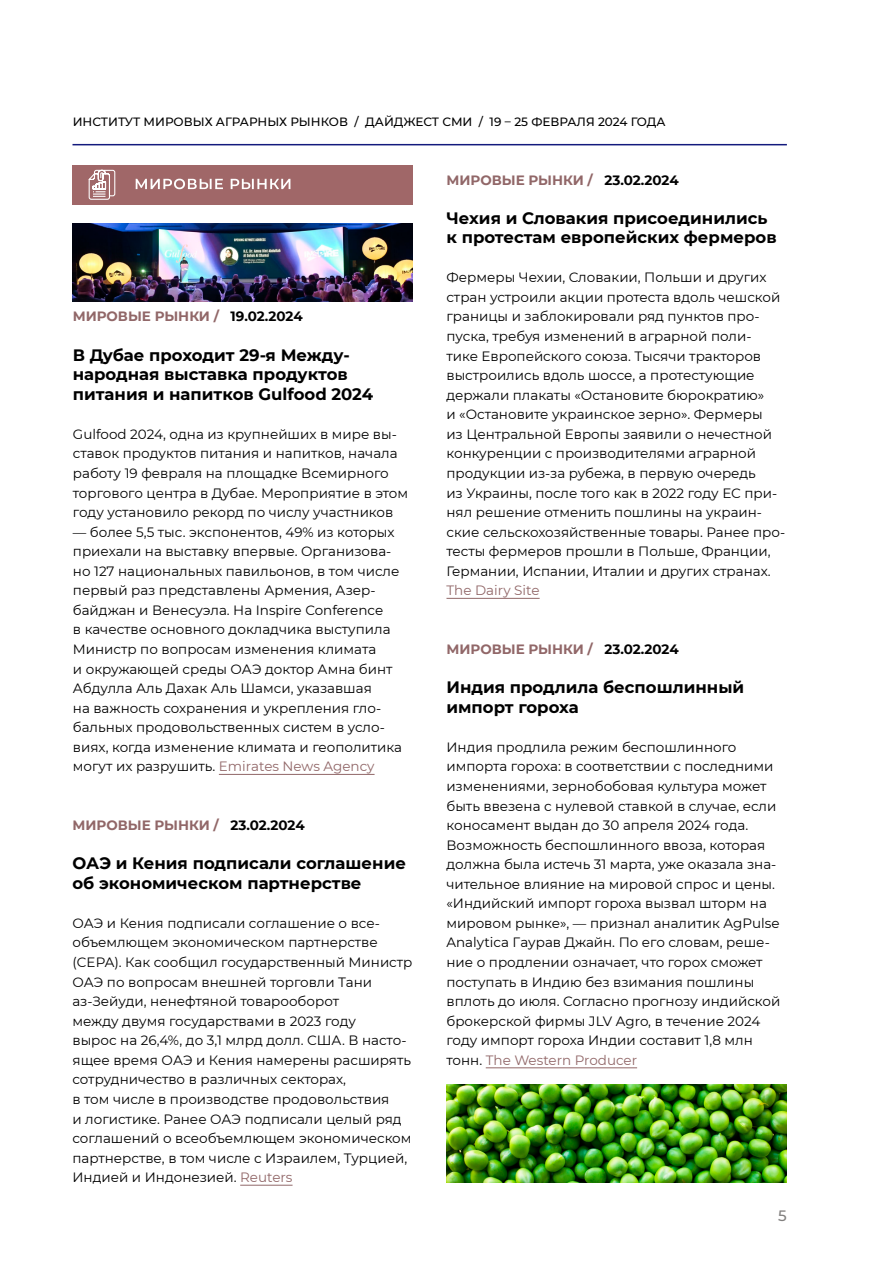
<style>
.page{position:relative;width:893px;height:1263px;background:#fff}
.page>*{position:absolute;margin:0;border:0;box-sizing:border-box;transform-origin:0 0}
.Заголовок_новости{font:700 16.5px/19.5px "Montserrat";color:#000}
.t1{font:500 15px "Montserrat";color:#817f7e}
.основной_текст{font:13.5px/19.5px "Montserrat";color:#000}
.даты_и_разделы{font:700 13.5px "Montserrat";color:#916768}
.Дайджест_росс_сми{font:500 12px "Montserrat";color:#000}
.s1{color:#000}
.s2{color:#916768}
</style>
<div class="page">
<hr style="left:72px;top:144px;width:715px;height:1px;background:#131a7d">
<img style="left:72px;top:224px;width:340px;height:78px">
<img style="left:446px;top:1084px;width:341px;height:98px">
<hr style="left:240px;top:1185px;width:53px;height:1px;background:#916768">
<hr style="left:486px;top:1067px;width:151px;height:1px;background:#916768">
<hr style="left:446px;top:598px;width:94px;height:1px;background:#916768">
<hr style="left:219px;top:774px;width:156px;height:1px;background:#916768">
<div style="left:72px;top:165px;width:340px;height:39px;background:#a06768"></div>
<svg style="left:136px;top:179px;width:87px;height:10px"></svg>
<svg style="left:231px;top:179px;width:59px;height:10px"></svg>
<svg style="left:88px;top:169px;width:28px;height:31px"></svg>
<p class="Дайджест_росс_сми" style="left:73px;top:113px;width:594px">ИНСТИТУТ МИРОВЫХ АГРАРНЫХ РЫНКОВ / ДАЙДЖЕСТ СМИ / 19 – 25 ФЕВРАЛЯ 2024 ГОДА</p>
<p class="даты_и_разделы" style="left:446px;top:170px;width:234px">МИРОВЫЕ РЫНКИ / <span class="s1">23.02.2024</span></p>
<p class="даты_и_разделы" style="left:73px;top:307px;width:231px">МИРОВЫЕ РЫНКИ / <span class="s1">19.02.2024</span></p>
<p class="Заголовок_новости" style="left:73px;top:344px;width:302px">В Дубае проходит 29-я Между&shy;народная выставка продуктов питания и напитков Gulfood 2024</p>
<p class="основной_текст" style="left:73px;top:424px;width:337px">Gulfood 2024, одна из крупнейших в мире вы&shy;ставок продуктов питания и напитков, начала работу 19 февраля на площадке Всемирного торгового центра в Дубае. Мероприятие в этом году установило рекорд по числу участников</p>
<p class="основной_текст" style="left:73px;top:522px;width:331px">— более 5,5 тыс. экспонентов, 49% из которых приехали на выставку впервые. Организова&shy;но 127 национальных павильонов, в том числе первый раз представлены Армения, Азер&shy;байджан и Венесуэла. На Inspire Conference<br>в качестве основного докладчика выступила Министр по вопросам изменения климата<br>и окружающей среды ОАЭ доктор Амна бинт Абдулла Аль Дахак Аль Шамси, указавшая<br>на важность сохранения и укрепления гло&shy;бальных продовольственных систем в усло&shy;виях, когда изменение климата и геополитика могут их разрушить. <span class="s2">Emirates News Agency</span></p>
<p class="даты_и_разделы" style="left:72px;top:815px;width:234px">МИРОВЫЕ РЫНКИ / <span class="s1">23.02.2024</span></p>
<p class="Заголовок_новости" style="left:72px;top:853px;width:335px">ОАЭ и Кения подписали соглашение об экономическом партнерстве</p>
<p class="основной_текст" style="left:72px;top:913px;width:341px">ОАЭ и Кения подписали соглашение о все&shy;объемлющем экономическом партнерстве (CEPA). Как сообщил государственный Министр ОАЭ по вопросам внешней торговли Тани аз-Зейуди, ненефтяной товарооборот<br>между двумя государствами в 2023 году<br>вырос на 26,4%, до 3,1 млрд долл. США. В насто&shy;ящее время ОАЭ и Кения намерены расширять сотрудничество в различных секторах,<br>в том числе в производстве продовольствия<br>и логистике. Ранее ОАЭ подписали целый ряд соглашений о всеобъемлющем экономическом партнерстве, в том числе с Израилем, Турцией, Индией и Индонезией. <span class="s2">Reuters</span></p>
<p class="Заголовок_новости" style="left:446px;top:207px;width:332px">Чехия и Словакия присоединились к протестам европейских фермеров</p>
<p class="основной_текст" style="left:446px;top:267px;width:340px">Фермеры Чехии, Словакии, Польши и других стран устроили акции протеста вдоль чешской границы и заблокировали ряд пунктов про&shy;пуска, требуя изменений в аграрной поли&shy;тике Европейского союза. Тысячи тракторов выстроились вдоль шоссе, а протестующие держали плакаты «Остановите бюрократию»<br>и «Остановите украинское зерно». Фермеры<br>из Центральной Европы заявили о нечестной конкуренции с производителями аграрной продукции из-за рубежа, в первую очередь<br>из Украины, после того как в 2022 году ЕС при&shy;нял решение отменить пошлины на украин&shy;ские сельскохозяйственные товары. Ранее про&shy;тесты фермеров прошли в Польше, Франции, Германии, Испании, Италии и других странах.<br><span class="s2">The Dairy Site</span></p>
<p class="даты_и_разделы" style="left:446px;top:639px;width:234px">МИРОВЫЕ РЫНКИ / <span class="s1">23.02.2024</span></p>
<p class="Заголовок_новости" style="left:446px;top:677px;width:299px">Индия продлила беспошлинный импорт гороха</p>
<p class="основной_текст" style="left:446px;top:737px;width:335px">Индия продлила режим беспошлинного импорта гороха: в соответствии с последними изменениями, зернобобовая культура может быть ввезена с нулевой ставкой в случае, если коносамент выдан до 30 апреля 2024 года.<br>Возможность беспошлинного ввоза, которая должна была истечь 31 марта, уже оказала зна&shy;чительное влияние на мировой спрос и цены. «Индийский импорт гороха вызвал шторм на мировом рынке», — признал аналитик AgPulse Analytica Гаурав Джайн. По его словам, реше&shy;ние о продлении означает, что горох сможет поступать в Индию без взимания пошлины вплоть до июля. Согласно прогнозу индийской брокерской фирмы JLV Agro, в течение 2024 году импорт гороха Индии составит 1,8 млн тонн. <span class="s2">The Western Producer</span></p>
<p class="t1" style="left:778px;top:1205px;width:10px">5</p>
</div>
